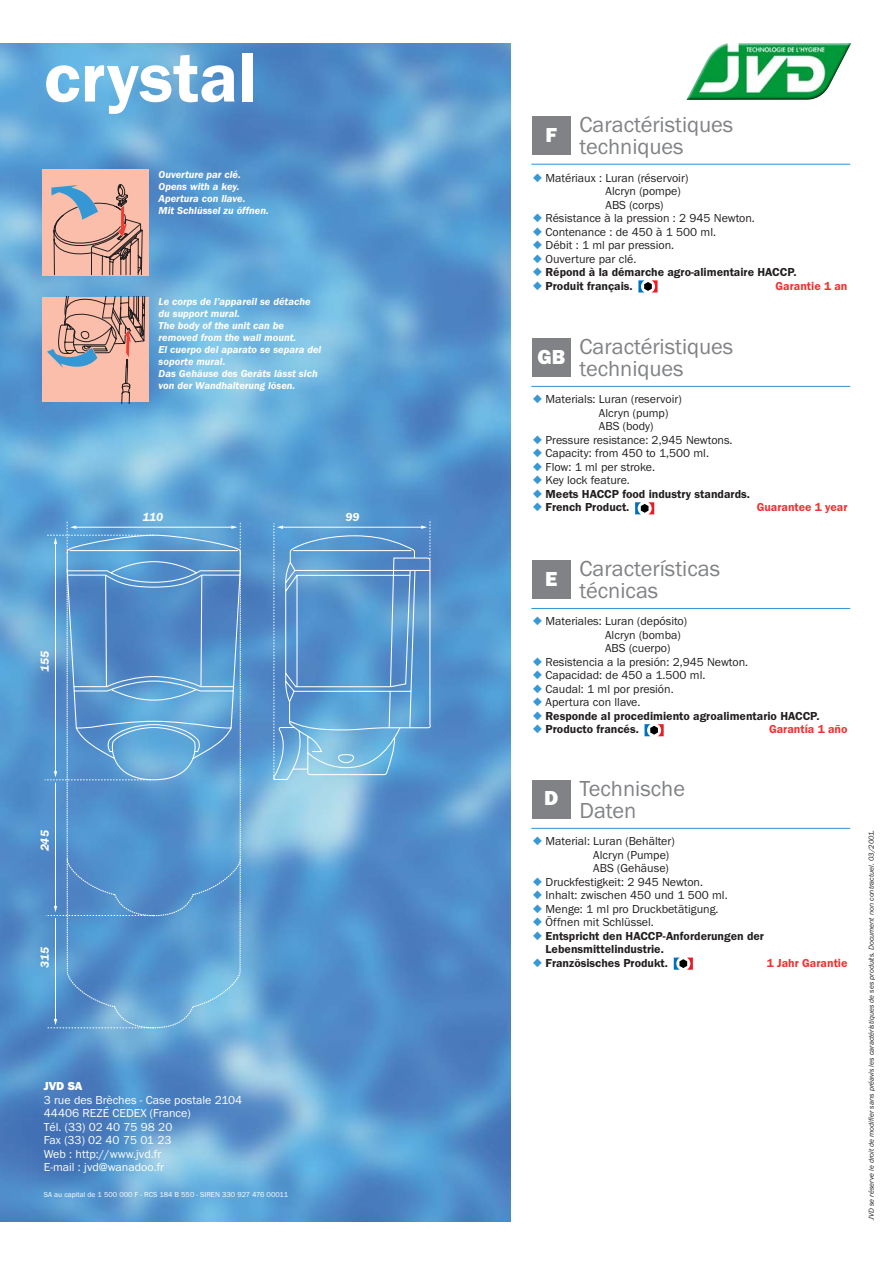
<style>
.page{position:relative;width:893px;height:1263px;background:#fff}
.page>*{position:absolute;margin:0;border:0;box-sizing:border-box;transform-origin:0 0}
.t1{font:600 72px "Franklin Gothic Itc T";letter-spacing:.005em;color:#fff}
.t2{font:22.5px/22.5px "Franklin Gothic Itc T";color:#808285}
.t3{font:800 21px "Franklin Gothic Itc T";color:#fff}
.t4{font:12px/13.5px "Franklin Gothic Itc T";color:#231f20}
.t5{font:600 12px/13.5px "Franklin Gothic Itc T";color:#231f20}
.t6{font:12px/13.5px "Franklin Gothic Itc T";color:#fff}
.t7{font:600 12px "Franklin Gothic Itc T";color:#ee3433}
.t8{font:italic 600 12px "Franklin Gothic Itc T";color:#fff}
.t9{font:800 12px "Franklin Gothic Itc T";color:#fff}
.t10{font:italic 600 10.5px/12px "Franklin Gothic Itc T";color:#fff}
.t11{font:italic 7.5px "Franklin Gothic Itc T";color:#231f20}
.t12{font:7.5px "Franklin Gothic Itc T";color:#fff}
.s1{color:#3698d4}
</style>
<div class="page">
<img style="left:0;top:43px;width:510px;height:1178px">
<svg style="left:638px;top:280px;width:20px;height:12px"></svg>
<div style="left:532px;top:116px;width:38px;height:39px;background:#808285"></div>
<svg style="left:635px;top:502px;width:19px;height:12px"></svg>
<div style="left:532px;top:338px;width:38px;height:39px;background:#808285"></div>
<svg style="left:644px;top:724px;width:20px;height:12px"></svg>
<div style="left:532px;top:560px;width:38px;height:38px;background:#808285"></div>
<svg style="left:674px;top:957px;width:19px;height:13px"></svg>
<div style="left:532px;top:780px;width:38px;height:38px;background:#808285"></div>
<svg style="left:66px;top:781px;width:175px;height:247px;background:#5b9cd1"></svg>
<svg style="left:241px;top:535px;width:190px;height:245px;background:#629ed2"></svg>
<hr style="left:283px;top:527px;width:139px;height:1px;background:#fff">
<svg style="left:421px;top:520px;width:10px;height:39px"></svg>
<svg style="left:274px;top:523px;width:9px;height:256px;background:#5d97cf"></svg>
<hr style="left:55px;top:782px;width:1px;height:126px;background:#fff">
<hr style="left:55px;top:918px;width:1px;height:102px;background:#fff">
<svg style="left:45px;top:521px;width:196px;height:260px;background:#609cd1"></svg>
<svg style="left:46px;top:1019px;width:108px;height:9px"></svg>
<svg style="left:46px;top:858px;width:195px;height:59px;background:#5591cc"></svg>
<hr style="left:531px;top:164px;width:319px;height:1px;background:#3698d4">
<hr style="left:531px;top:386px;width:319px;height:1px;background:#3698d4">
<hr style="left:531px;top:608px;width:319px;height:1px;background:#3698d4">
<hr style="left:531px;top:828px;width:319px;height:1px;background:#3698d4">
<img style="left:686px;top:43px;width:165px;height:57px">
<div style="left:42px;top:169px;width:107px;height:107px;background:#fabeab"></div>
<svg style="left:51px;top:184px;width:92px;height:91px"></svg>
<div style="left:42px;top:297px;width:107px;height:105px;background:#fabeab"></div>
<svg style="left:47px;top:297px;width:99px;height:106px"></svg>
<h1 class="t1" style="left:44px;top:54px;width:215px">crystal</h1>
<p class="t10" style="left:159px;top:169px;width:112px">Ouverture par clé.<br>Opens with a key.<br>Apertura con llave.<br>Mit Schlüssel zu öffnen.</p>
<p class="t10" style="left:159px;top:297px;width:164px">Le corps de l’appareil se détache du support mural.<br>The body of the unit can be removed from the wall mount.<br>El cuerpo del aparato se separa del soporte mural.<br>Das Gehäuse des Geräts lässt sich von der Wandhalterung lösen.</p>
<p class="t8" style="left:41px;top:672px;width:23px;rotate:-90deg">155</p>
<p class="t8" style="left:41px;top:851px;width:22px;rotate:-90deg">245</p>
<p class="t8" style="left:41px;top:968px;width:22px;rotate:-90deg">315</p>
<p class="t8" style="left:142px;top:514px;width:22px">110</p>
<p class="t8" style="left:345px;top:514px;width:16px">99</p>
<p class="t9" style="left:44px;top:1082px;width:40px">JVD SA</p>
<p class="t6" style="left:44px;top:1094px;width:200px">3 rue des Brèches - Case postale 2104<br>44406 REZÉ CEDEX (France)<br>Tél. (33) 02 40 75 98 20<br>Fax (33) 02 40 75 01 23<br>Web : http://www.jvd.fr<br>E-mail : jvd@wanadoo.fr</p>
<p class="t12" style="left:44px;top:1192px;width:246px">SA au capital de 1 500 000 F - RCS 184 B 550 - SIREN 330 927 476 00011</p>
<h2 class="t2" style="left:579px;top:115px;width:155px">Caractéristiques techniques</h2>
<p class="t4" style="left:605px;top:172px;width:84px;text-indent:-73px"><span class="s1">◆</span> Matériaux : Luran (réservoir)<br>Alcryn (pompe)<br>ABS (corps)</p>
<p class="t4" style="left:533px;top:212px;width:224px"><span class="s1">◆</span> Résistance à la pression : 2 945 Newton.</p>
<p class="t4" style="left:533px;top:226px;width:185px"><span class="s1">◆</span> Contenance : de 450 à 1 500 ml.</p>
<p class="t4" style="left:533px;top:239px;width:143px"><span class="s1">◆</span> Débit : 1 ml par pression.</p>
<p class="t4" style="left:533px;top:253px;width:105px"><span class="s1">◆</span> Ouverture par clé.</p>
<p class="t5" style="left:533px;top:266px;width:265px"><span class="s1">◆</span> Répond à la démarche agro-alimentaire HACCP.</p>
<p class="t5" style="left:533px;top:280px;width:101px"><span class="s1">◆</span> Produit français.</p>
<p class="t7" style="left:775px;top:282px;width:73px">Garantie 1 an</p>
<h3 class="t3" style="left:546px;top:128px;width:13px">F</h3>
<h2 class="t2" style="left:579px;top:337px;width:155px">Caractéristiques techniques</h2>
<p class="t4" style="left:599px;top:394px;width:84px;text-indent:-66px"><span class="s1">◆</span> Materials: Luran (reservoir)<br>Alcryn (pump)<br>ABS (body)</p>
<p class="t4" style="left:533px;top:434px;width:201px"><span class="s1">◆</span> Pressure resistance: 2,945 Newtons.</p>
<p class="t4" style="left:533px;top:448px;width:178px"><span class="s1">◆</span> Capacity: from 450 to 1,500 ml.</p>
<p class="t4" style="left:533px;top:461px;width:124px"><span class="s1">◆</span> Flow: 1 ml per stroke.</p>
<p class="t4" style="left:533px;top:475px;width:99px"><span class="s1">◆</span> Key lock feature.</p>
<p class="t5" style="left:533px;top:488px;width:219px"><span class="s1">◆</span> Meets HACCP food industry standards.</p>
<p class="t5" style="left:533px;top:502px;width:98px"><span class="s1">◆</span> French Product.</p>
<p class="t7" style="left:757px;top:503px;width:92px">Guarantee 1 year</p>
<h3 class="t3" style="left:537px;top:350px;width:29px">GB</h3>
<h2 class="t2" style="left:579px;top:559px;width:142px">Características técnicas</h2>
<p class="t4" style="left:605px;top:616px;width:84px;text-indent:-72px"><span class="s1">◆</span> Materiales: Luran (depósito)<br>Alcryn (bomba)<br>ABS (cuerpo)</p>
<p class="t4" style="left:533px;top:656px;width:217px"><span class="s1">◆</span> Resistencia a la presión: 2,945 Newton.</p>
<p class="t4" style="left:533px;top:670px;width:174px"><span class="s1">◆</span> Capacidad: de 450 a 1.500 ml.</p>
<p class="t4" style="left:533px;top:683px;width:142px"><span class="s1">◆</span> Caudal: 1 ml por presión.</p>
<p class="t4" style="left:533px;top:697px;width:109px"><span class="s1">◆</span> Apertura con llave.</p>
<p class="t5" style="left:533px;top:710px;width:288px"><span class="s1">◆</span> Responde al procedimiento agroalimentario HACCP.</p>
<p class="t5" style="left:533px;top:724px;width:107px"><span class="s1">◆</span> Producto francés.</p>
<p class="t7" style="left:769px;top:725px;width:80px">Garantía 1 año</p>
<h3 class="t3" style="left:545px;top:572px;width:14px">E</h3>
<h2 class="t2" style="left:579px;top:779px;width:107px">Technische<br>Daten</h2>
<p class="t4" style="left:593px;top:835px;width:83px;text-indent:-60px"><span class="s1">◆</span> Material: Luran (Behälter)<br>Alcryn (Pumpe)<br>ABS (Gehäuse)</p>
<p class="t4" style="left:533px;top:876px;width:172px"><span class="s1">◆</span> Druckfestigkeit: 2 945 Newton.</p>
<p class="t4" style="left:533px;top:889px;width:196px"><span class="s1">◆</span> Inhalt: zwischen 450 und 1 500 ml.</p>
<p class="t4" style="left:533px;top:903px;width:187px"><span class="s1">◆</span> Menge: 1 ml pro Druckbetätigung.</p>
<p class="t4" style="left:533px;top:916px;width:123px"><span class="s1">◆</span> Öffnen mit Schlüssel.</p>
<p class="t5" style="left:546px;top:930px;width:220px;text-indent:-13px"><span class="s1">◆</span> Entspricht den HACCP-Anforderungen der<br>Lebensmittelindustrie.</p>
<p class="t5" style="left:533px;top:957px;width:137px"><span class="s1">◆</span> Französisches Produkt.</p>
<p class="t7" style="left:767px;top:959px;width:82px">1 Jahr Garantie</p>
<h3 class="t3" style="left:544px;top:792px;width:16px">D</h3>
<p class="t11" style="left:869px;top:1219px;width:391px;rotate:-90deg">JVD se réserve le droit de modifier sans préavis les caractéristiques de ses produits. Document non contractuel. 03/2001.</p>
</div>
